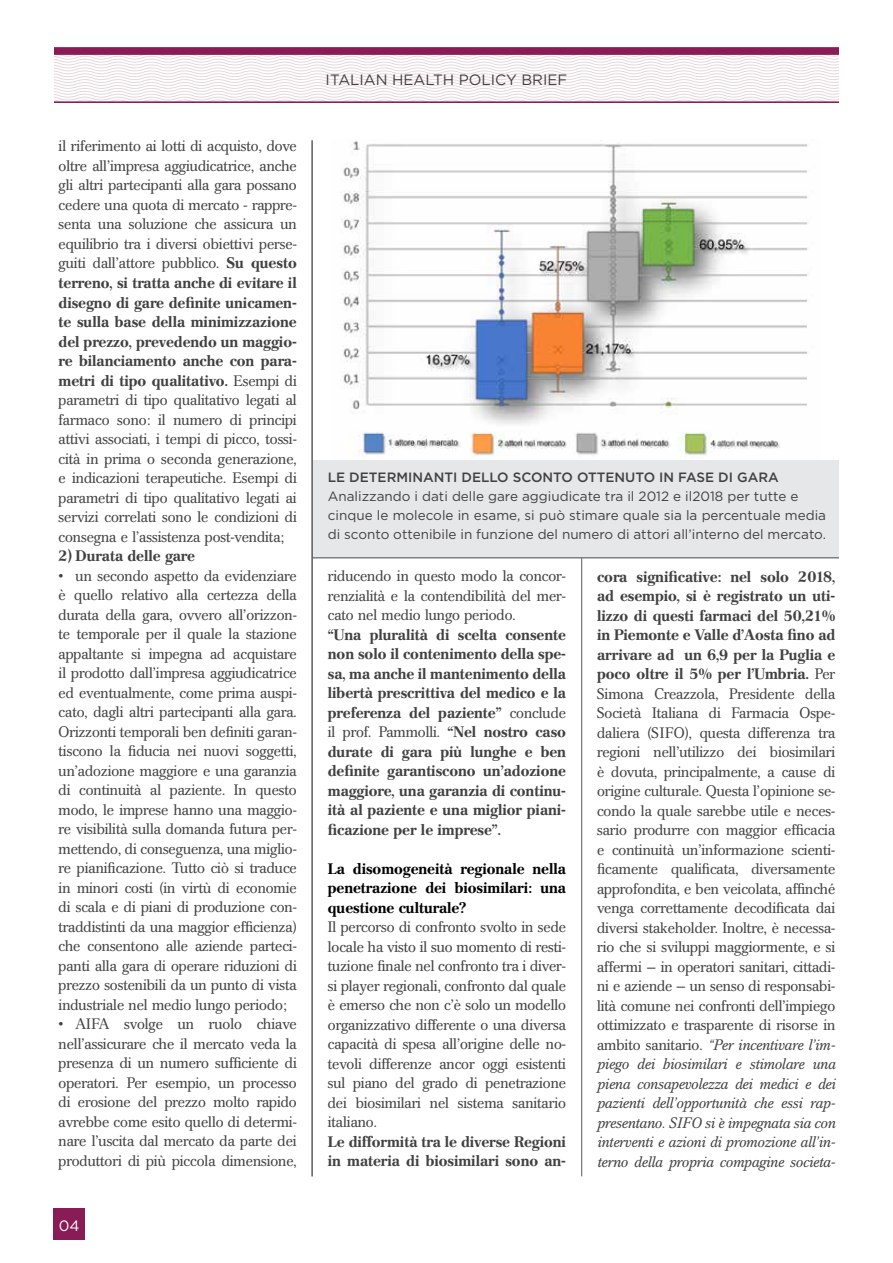
<style>
.page{position:relative;width:893px;height:1263px;background:#fff}
.page>*{position:absolute;margin:0;border:0;box-sizing:border-box;transform-origin:0 0}
.t1{font:15px/19.5px "Cremona";color:#414042;text-align:justify}
.t2{font:700 15px/19.5px "Cremona";color:#414042;text-align:justify}
.t3{font:700 15px/19.5px "Cremona";color:#000;text-align:justify}
.t4{font:15px "Gotham HTF";color:#414042}
.t5{font:15px "Gotham HTF";color:#fff}
.t6{font:13.5px/19.2px "Gotham";color:#414042}
.t7{font:500 13.5px "Gotham";color:#414042}
.s1{font-weight:700}
.s2{font-weight:400}
.s3{font-style:italic}
</style>
<div class="page">
<div style="left:312px;top:460px;width:527px;height:98px;background:#e6e7e8"></div>
<div style="left:53px;top:1208px;width:32px;height:32px;background:#891c56"></div>
<svg style="left:54px;top:55px;width:785px;height:46px"></svg>
<div style="left:54px;top:47px;width:785px;height:8px;background:#891c56"></div>
<hr style="left:54px;top:101px;width:785px;height:2px;background:#891c56">
<hr style="left:312px;top:140px;width:1px;height:1036px;background:#58595b">
<hr style="left:581px;top:558px;width:1px;height:618px;background:#58595b">
<img style="left:341px;top:140px;width:467px;height:320px">
<hr style="left:312px;top:557px;width:527px;height:1px;background:#58595b">
<p class="t1" style="left:59px;top:137px;width:240px">il riferimento ai lotti di acquisto, dove oltre all’impresa aggiudicatrice, anche gli altri partecipanti alla gara possano cedere una quota di mercato - rappre&shy;senta una soluzione che assicura un equilibrio tra i diversi obiettivi perse&shy;guiti dall’attore pubblico. <span class="s1">Su questo terreno, si tratta anche di evitare il disegno di gare definite unicamen&shy;te sulla base della minimizzazione del prezzo, prevedendo un maggio&shy;re bilanciamento anche con para&shy;metri di tipo qualitativo.</span> Esempi di parametri di tipo qualitativo legati al farmaco sono: il numero di principi attivi associati, i tempi di picco, tossi&shy;cità in prima o seconda generazione, e indicazioni terapeutiche. Esempi di parametri di tipo qualitativo legati ai servizi correlati sono le condizioni di consegna e l’assistenza post-vendita;</p>
<p class="t2" style="left:59px;top:546px;width:138px">2) Durata delle gare</p>
<p class="t1" style="left:59px;top:566px;width:240px">• un secondo aspetto da evidenziare è quello relativo alla certezza della durata della gara, ovvero all’orizzon&shy;te temporale per il quale la stazione appaltante si impegna ad acquistare il prodotto dall’impresa aggiudicatrice ed eventualmente, come prima auspi&shy;cato, dagli altri partecipanti alla gara.<br>Orizzonti temporali ben definiti garan&shy;tiscono la fiducia nei nuovi soggetti, un’adozione maggiore e una garanzia di continuità al paziente. In questo modo, le imprese hanno una maggio&shy;re visibilità sulla domanda futura per&shy;mettendo, di conseguenza, una miglio&shy;re pianificazione. Tutto ciò si traduce in minori costi (in virtù di economie di scala e di piani di produzione con&shy;traddistinti da una maggior efficienza) che consentono alle aziende parteci&shy;panti alla gara di operare riduzioni di prezzo sostenibili da un punto di vista industriale nel medio lungo periodo;</p>
<p class="t1" style="left:59px;top:1014px;width:240px">• AIFA svolge un ruolo chiave nell’assicurare che il mercato veda la presenza di un numero sufficiente di operatori. Per esempio, un processo di erosione del prezzo molto rapido avrebbe come esito quello di determi&shy;nare l’uscita dal mercato da parte dei produttori di più piccola dimensione,</p>
<p class="t5" style="left:59px;top:1217px;width:22px">04</p>
<p class="t4" style="left:326px;top:71px;width:243px">ITALIAN HEALTH POLICY BRIEF</p>
<p class="t7" style="left:328px;top:468px;width:452px">LE DETERMINANTI DELLO SCONTO OTTENUTO IN FASE DI GARA</p>
<p class="t6" style="left:328px;top:486px;width:500px">Analizzando i dati delle gare aggiudicate tra il 2012 e il2018 per tutte e cinque le molecole in esame, si può stimare quale sia la percentuale media di sconto ottenibile in funzione del numero di attori all’interno del mercato.</p>
<p class="t1" style="left:328px;top:567px;width:240px">riducendo in questo modo la concor&shy;renzialità e la contendibilità del mer&shy;cato nel medio lungo periodo.</p>
<p class="t2" style="left:328px;top:625px;width:240px">“Una pluralità di scelta consente non solo il contenimento della spe&shy;sa, ma anche il mantenimento della libertà prescrittiva del medico e la preferenza del paziente” <span class="s2">conclude il prof. Pammolli.</span> “Nel nostro caso durate di gara più lunghe e ben definite garantiscono un’adozione maggiore, una garanzia di continu&shy;ità al paziente e una miglior piani&shy;ficazione per le imprese”.</p>
<p class="t3" style="left:328px;top:859px;width:240px">La disomogeneità regionale nella penetrazione dei biosimilari: una questione culturale?</p>
<p class="t1" style="left:328px;top:918px;width:240px">Il percorso di confronto svolto in sede locale ha visto il suo momento di resti&shy;tuzione finale nel confronto tra i diver&shy;si player regionali, confronto dal quale è emerso che non c’è solo un modello organizzativo differente o una diversa capacità di spesa all’origine delle no&shy;tevoli differenze ancor oggi esistenti sul piano del grado di penetrazione dei biosimilari nel sistema sanitario italiano.</p>
<p class="t2" style="left:328px;top:1132px;width:240px">Le difformità tra le diverse Regioni in materia di biosimilari sono an-</p>
<p class="t1" style="left:597px;top:567px;width:240px"><span class="s1">cora significative: nel solo 2018, ad esempio, si è registrato un uti&shy;lizzo di questi farmaci del 50,21% in Piemonte e Valle d’Aosta fino ad arrivare ad un 6,9 per la Puglia e poco oltre il 5% per l’Umbria.</span> Per Simona Creazzola, Presidente della Società Italiana di Farmacia Ospe&shy;daliera (SIFO), questa differenza tra regioni nell’utilizzo dei biosimilari è dovuta, principalmente, a cause di origine culturale. Questa l’opinione se&shy;condo la quale sarebbe utile e neces&shy;sario produrre con maggior efficacia e continuità un’informazione scienti&shy;ficamente qualificata, diversamente approfondita, e ben veicolata, affinché venga correttamente decodificata dai diversi stakeholder. Inoltre, è necessa&shy;rio che si sviluppi maggiormente, e si affermi – in operatori sanitari, cittadi&shy;ni e aziende – un senso di responsabi&shy;lità comune nei confronti dell’impiego ottimizzato e trasparente di risorse in ambito sanitario. <span class="s3">“Per incentivare l’im&shy;piego dei biosimilari e stimolare una piena consapevolezza dei medici e dei pazienti dell’opportunità che essi rap&shy;presentano. SIFO si è impegnata sia con interventi e azioni di promozione all’in&shy;terno della propria compagine societa-</span></p>
</div>
